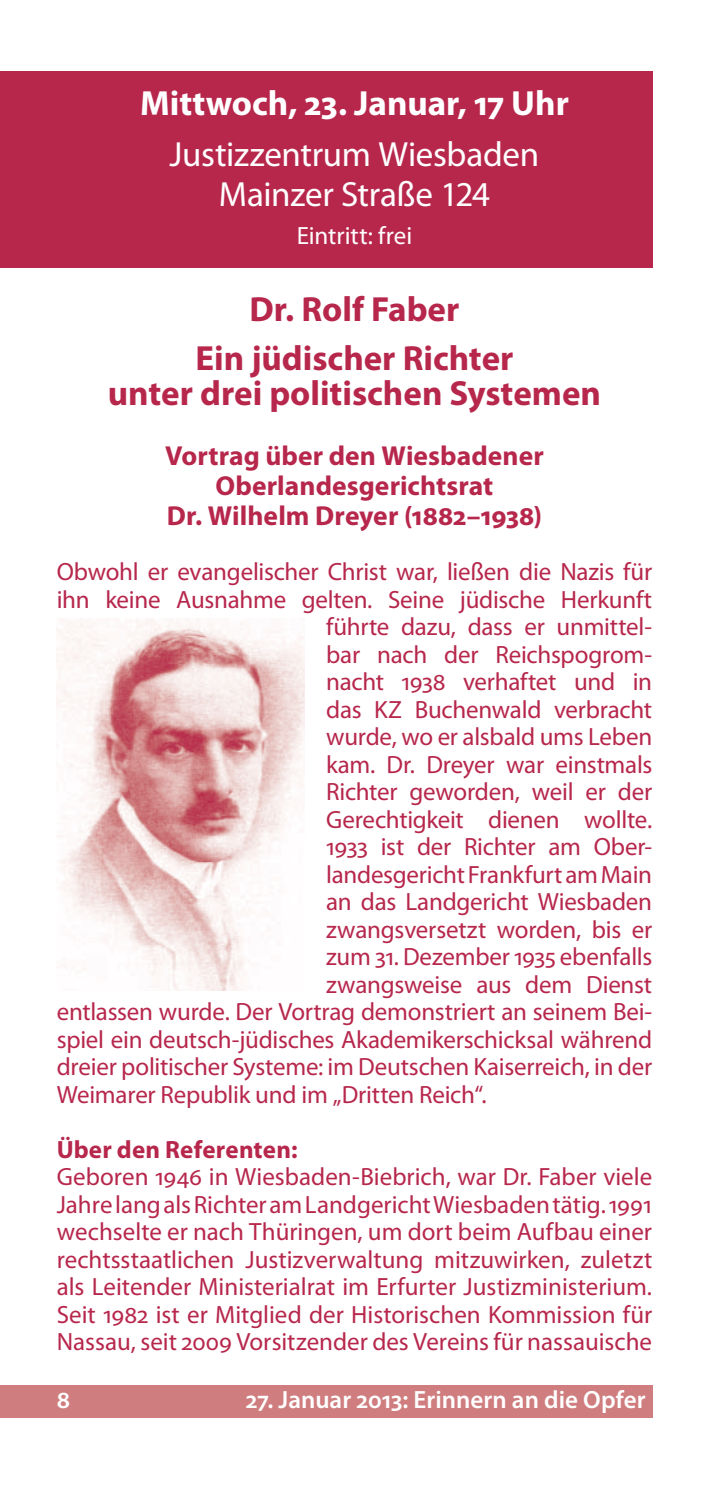
<style>
.page{position:relative;width:709px;height:1489px;background:#fff}
.page>*{position:absolute;margin:0;border:0;box-sizing:border-box;transform-origin:0 0}
.t1{font:700 35px/49.2px "Myriad Pro";color:#b7274c;text-align:center}
.t2{font:35px/40px "Myriad Pro";letter-spacing:-.01em;color:#fff;text-align:center}
.t3{font:700 35px "Myriad Pro";color:#fff}
.t4{font:700 27.5px/30px "Myriad Pro";color:#b7274c;text-align:center}
.t5{font:25px/27.5px "Myriad Pro";letter-spacing:-.01em;color:#b7274c;text-align:justify}
.t6{font:600 25px "Myriad Pro";color:#fff}
.t7{font:700 25px "Myriad Pro";letter-spacing:.01em;color:#b7274c}
.t8{font:25px "Myriad Pro";color:#fff}
</style>
<div class="page">
<div style="left:0;top:1385px;width:652px;height:32px;background:#cf7d7f"></div>
<div style="left:0;top:71px;width:652px;height:196px;background:#b7274c"></div>
<img style="left:57px;top:618px;width:248px;height:372px">
<h1 class="t3" style="left:140px;top:90px;width:430px">Mittwoch, 23. Januar, 17 Uhr</h1>
<h1 class="t2" style="left:170px;top:138px;width:371px">Justizzentrum Wiesbaden<br>Mainzer Straße 124</h1>
<p class="t8" style="left:297px;top:226px;width:117px">Eintritt: frei</p>
<h1 class="t1" style="left:195px;top:288px;width:319px">Dr. Rolf Faber<br>Ein jüdischer Richter</h1>
<h1 class="t1" style="left:108px;top:372px;width:494px">unter drei politischen Systemen</h1>
<p class="t4" style="left:165px;top:443px;width:380px">Vortrag über den Wiesbadener<br>Oberlandesgerichtsrat<br>Dr. Wilhelm Dreyer (1882–1938)</p>
<p class="t5" style="left:57px;top:560px;width:597px">Obwohl er evangelischer Christ war, ließen die Nazis für</p>
<p class="t5" style="left:57px;top:588px;width:597px">ihn keine Ausnahme gelten. Seine jüdische Herkunft</p>
<p class="t5" style="left:326px;top:615px;width:327px">führte dazu, dass er unmittel-</p>
<p class="t5" style="left:326px;top:643px;width:328px">bar nach der Reichspogrom-</p>
<p class="t5" style="left:326px;top:670px;width:327px">nacht 1938 verhaftet und in</p>
<p class="t5" style="left:326px;top:698px;width:327px">das KZ Buchenwald verbracht</p>
<p class="t5" style="left:326px;top:725px;width:327px">wurde, wo er alsbald ums Leben</p>
<p class="t5" style="left:326px;top:753px;width:328px">kam. Dr. Dreyer war einstmals</p>
<p class="t5" style="left:326px;top:780px;width:327px">Richter geworden, weil er der</p>
<p class="t5" style="left:326px;top:808px;width:327px">Gerechtigkeit dienen wollte.</p>
<p class="t5" style="left:326px;top:835px;width:327px">1933 ist der Richter am Ober-</p>
<p class="t5" style="left:326px;top:863px;width:327px">landesgericht Frankfurt am Main</p>
<p class="t5" style="left:326px;top:890px;width:327px">an das Landgericht Wiesbaden</p>
<p class="t5" style="left:326px;top:918px;width:328px">zwangsversetzt worden, bis er</p>
<p class="t5" style="left:326px;top:945px;width:327px">zum 31. Dezember 1935 ebenfalls</p>
<p class="t5" style="left:326px;top:973px;width:327px">zwangsweise aus dem Dienst</p>
<p class="t5" style="left:57px;top:1000px;width:597px">entlassen wurde. Der Vortrag demonstriert an seinem Bei-</p>
<p class="t5" style="left:57px;top:1028px;width:597px">spiel ein deutsch-jüdisches Akademikerschicksal während</p>
<p class="t5" style="left:57px;top:1055px;width:597px">dreier politischer Systeme: im Deutschen Kaiserreich, in der</p>
<p class="t5" style="left:57px;top:1083px;width:431px">Weimarer Republik und im „Dritten Reich“.</p>
<p class="t7" style="left:57px;top:1139px;width:242px">Über den Referenten:</p>
<p class="t5" style="left:57px;top:1165px;width:597px">Geboren 1946 in Wiesbaden-Biebrich, war Dr. Faber viele Jahre lang als Richter am Landgericht Wiesbaden tätig. 1991 wechselte er nach Thüringen, um dort beim Aufbau einer rechtsstaatlichen Justizverwaltung mitzuwirken, zuletzt als Leitender Ministerialrat im Erfurter Justizministerium.<br>Seit 1982 ist er Mitglied der Historischen Kommission für Nassau, seit 2009 Vorsitzender des Vereins für nassauische</p>
<p class="t6" style="left:57px;top:1390px;width:15px">8</p>
<p class="t6" style="left:246px;top:1390px;width:401px">27. Januar 2013: Erinnern an die Opfer</p>
</div>
